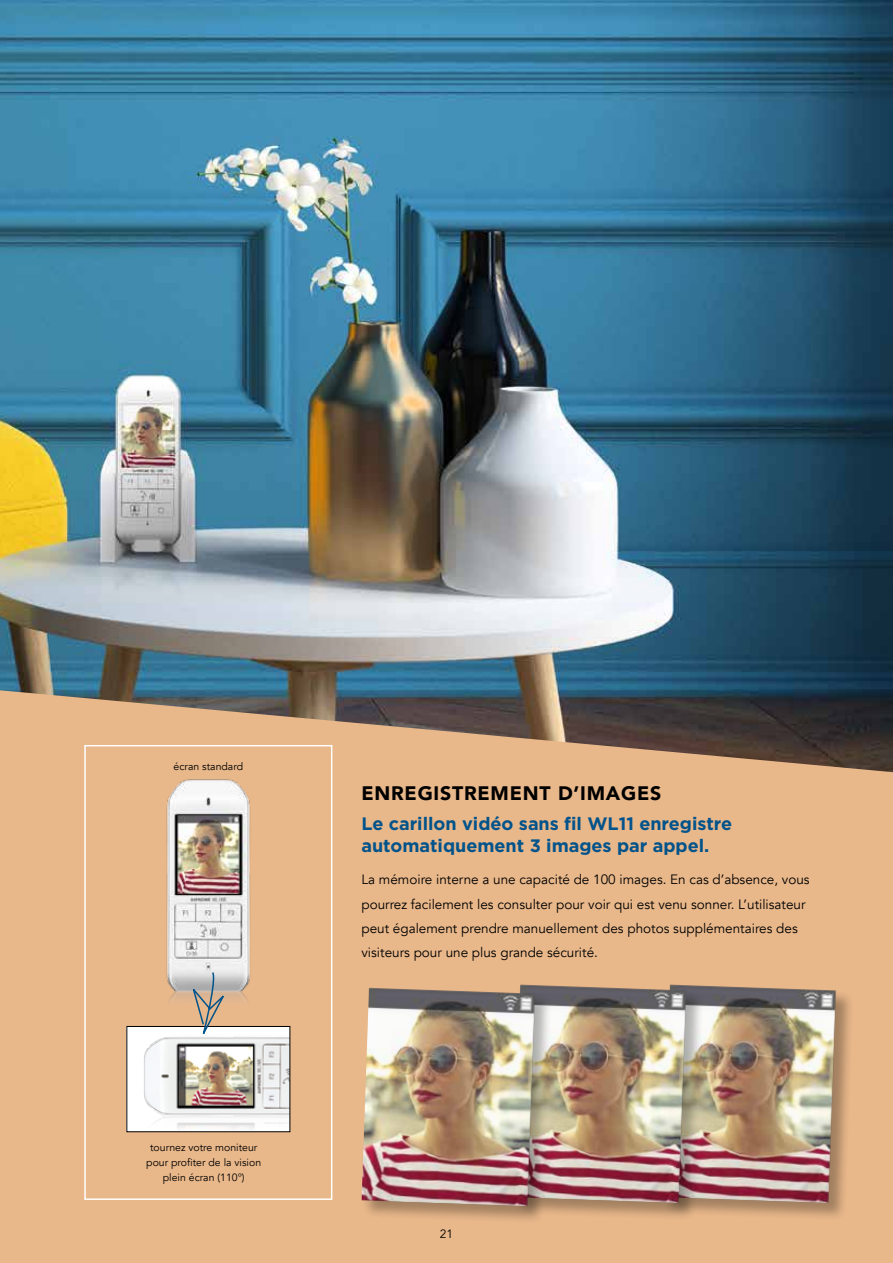
<style>
.page{position:relative;width:893px;height:1263px;background:#fff}
.page>*{position:absolute;margin:0;border:0;box-sizing:border-box;transform-origin:0 0}
.t1{font:900 19.5px "Avenir";letter-spacing:.04em;color:#000}
.t2{font:700 18px/21.6px "Gotham";color:#00538b}
.t3{font:13.5px/24px "Avenir";color:#000}
.t4{font:12px "Avenir";color:#000}
.t5{font:10.5px/15px "Avenir";color:#000;text-align:center}
</style>
<div class="page">
<img style="left:0;top:0;width:893px;height:690px">
<svg style="left:0;top:690px;width:893px;height:573px;background:#d6aa82"></svg>
<div style="left:84px;top:745px;width:248px;height:455px;border:2px solid #fff"></div>
<img style="left:162px;top:776px;width:93px;height:250px">
<img style="left:129px;top:1028px;width:159px;height:102px">
<svg style="left:190px;top:971px;width:39px;height:74px"></svg>
<div style="left:662px;top:984px;width:192px;height:237px;background:#000;opacity:.3"></div>
<img style="left:704px;top:984px;width:132px;height:219px">
<div style="left:513px;top:984px;width:191px;height:237px;background:#000;opacity:.3"></div>
<img style="left:513px;top:984px;width:173px;height:219px">
<div style="left:361px;top:988px;width:192px;height:236px;background:#000;opacity:.3"></div>
<img style="left:361px;top:988px;width:174px;height:218px">
<p class="t5" style="left:174px;top:759px;width:71px">écran standard</p>
<p class="t5" style="left:146px;top:1140px;width:116px">tournez votre moniteur pour profiter de la vision plein écran (110°)</p>
<h1 class="t1" style="left:361px;top:777px;width:301px">ENREGISTREMENT D’IMAGES</h1>
<h2 class="t2" style="left:361px;top:813px;width:372px">Le carillon vidéo sans fil WL11 enregistre automatiquement 3 images par appel.</h2>
<p class="t3" style="left:361px;top:868px;width:450px">La mémoire interne a une capacité de 100 images. En cas d’absence, vous pourrez facilement les consulter pour voir qui est venu sonner. L’utilisateur peut également prendre manuellement des photos supplémentaires des visiteurs pour une plus grande sécurité.</p>
<p class="t4" style="left:440px;top:1227px;width:15px">21</p>
</div>
